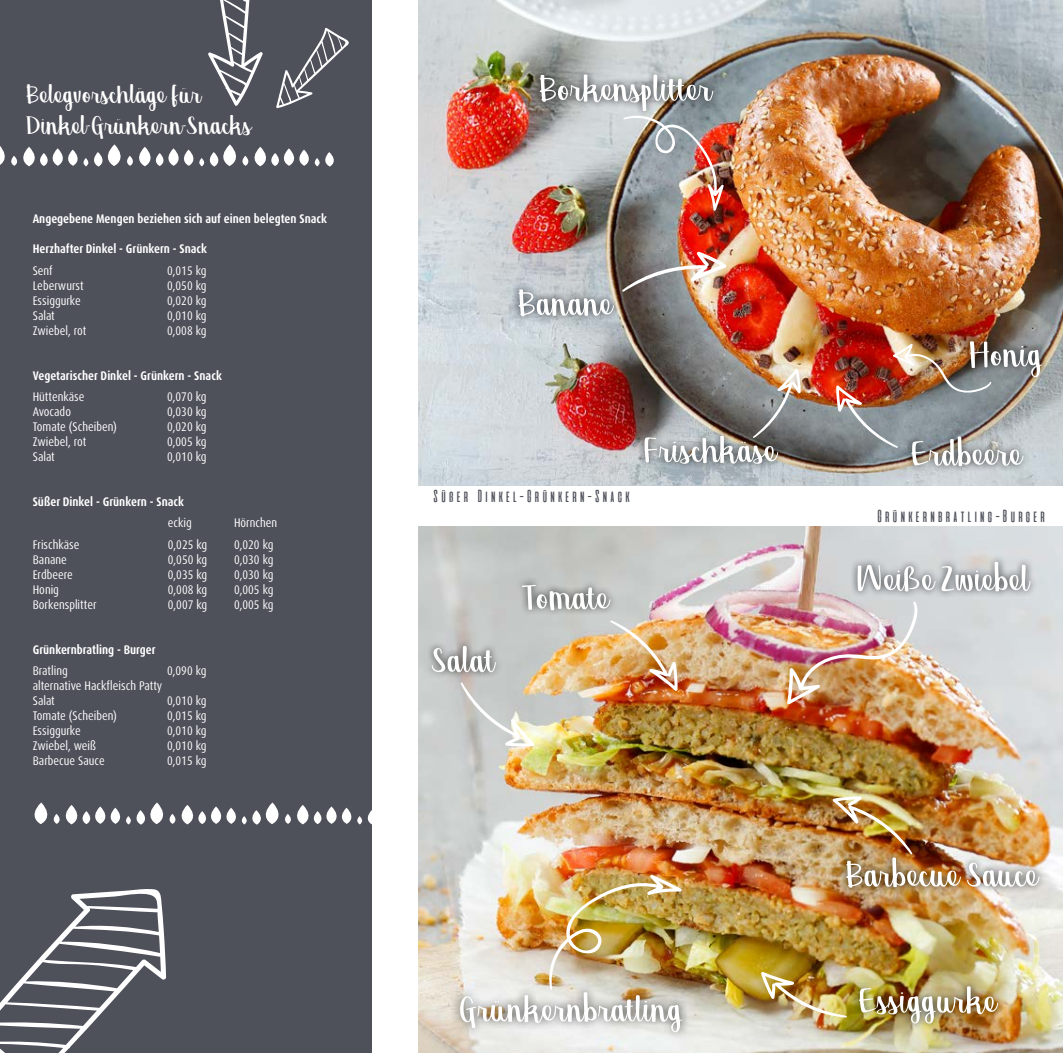
<style>
.page{position:relative;width:1063px;height:1053px;background:#fff}
.page>*{position:absolute;margin:0;border:0;box-sizing:border-box;transform-origin:0 0}
.t1{font:51.5px "Georgina";color:#fff}
.t2{font:37.5px/30px "Georgina";color:#fff}
.t3{font:17.5px "aliensandcows";color:#4e505a}
.t4{font:condensed 12.5px/15px "Dax Pro";color:#fff}
.t5{font:700 condensed 12.5px "Dax Pro";color:#fff}
</style>
<div class="page">
<div style="left:0;top:0;width:372px;height:1052px;background:#4e505a"></div>
<img style="left:418px;top:526px;width:645px;height:526px">
<img style="left:418px;top:0;width:645px;height:485px">
<img style="left:610px;top:620px;width:68px;height:71px">
<img style="left:832px;top:796px;width:81px;height:58px">
<svg style="left:460px;top:682px;width:75px;height:64px;background:#cfd0ca"></svg>
<img style="left:761px;top:971px;width:86px;height:46px">
<div style="left:515px;top:577px;width:103px;height:40px;background:#000;opacity:.75"></div>
<div style="left:852px;top:978px;width:154px;height:52px;background:#000;opacity:.75"></div>
<div style="left:424px;top:638px;width:80px;height:41px;background:#000;opacity:.75"></div>
<div style="left:451px;top:982px;width:239px;height:58px;background:#000;opacity:.7"></div>
<div style="left:849px;top:554px;width:189px;height:45px;background:#000;opacity:.75"></div>
<div style="left:840px;top:849px;width:207px;height:45px;background:#000;opacity:.75"></div>
<img style="left:546px;top:874px;width:136px;height:116px">
<img style="left:787px;top:601px;width:134px;height:103px">
<svg style="left:0;top:144px;width:334px;height:22px"></svg>
<svg style="left:34px;top:802px;width:338px;height:22px"></svg>
<svg style="left:0;top:889px;width:166px;height:163px"></svg>
<svg style="left:208px;top:0;width:55px;height:106px"></svg>
<svg style="left:276px;top:28px;width:73px;height:80px"></svg>
<img style="left:622px;top:251px;width:105px;height:41px">
<svg style="left:753px;top:368px;width:48px;height:70px;background:#a39990"></svg>
<div style="left:904px;top:428px;width:127px;height:45px;background:#000;opacity:.75"></div>
<img style="left:623px;top:113px;width:101px;height:98px">
<img style="left:836px;top:343px;width:156px;height:105px">
<div style="left:512px;top:281px;width:110px;height:42px;background:#000;opacity:.75"></div>
<div style="left:533px;top:67px;width:188px;height:51px;background:#000;opacity:.75"></div>
<div style="left:637px;top:428px;width:149px;height:43px;background:#000;opacity:.75"></div>
<div style="left:963px;top:333px;width:86px;height:51px;background:#000;opacity:.75"></div>
<h2 class="t2" style="left:27px;top:82px;width:225px">Belegvorschläge für<br>Dinkel-Grünkern-Snacks</h2>
<p class="t5" style="left:33px;top:211px;width:296px">Angegebene Mengen beziehen sich auf einen belegten Snack</p>
<p class="t5" style="left:33px;top:241px;width:176px">Herzhafter Dinkel - Grünkern - Snack</p>
<p class="t4" style="left:33px;top:263px;width:22px">Senf</p>
<p class="t4" style="left:167px;top:263px;width:41px">0,015 kg</p>
<p class="t4" style="left:33px;top:278px;width:53px">Leberwurst</p>
<p class="t4" style="left:167px;top:278px;width:41px">0,050 kg</p>
<p class="t4" style="left:33px;top:293px;width:50px">Essiggurke</p>
<p class="t4" style="left:167px;top:293px;width:41px">0,020 kg</p>
<p class="t4" style="left:33px;top:308px;width:24px">Salat</p>
<p class="t4" style="left:167px;top:308px;width:41px">0,010 kg</p>
<p class="t4" style="left:33px;top:323px;width:55px">Zwiebel, rot</p>
<p class="t4" style="left:167px;top:323px;width:41px">0,008 kg</p>
<p class="t5" style="left:33px;top:367px;width:191px">Vegetarischer Dinkel - Grünkern - Snack</p>
<p class="t4" style="left:33px;top:389px;width:53px">Hüttenkäse</p>
<p class="t4" style="left:167px;top:389px;width:41px">0,070 kg</p>
<p class="t4" style="left:33px;top:404px;width:40px">Avocado</p>
<p class="t4" style="left:167px;top:404px;width:41px">0,030 kg</p>
<p class="t4" style="left:33px;top:419px;width:86px">Tomate (Scheiben)</p>
<p class="t4" style="left:167px;top:419px;width:41px">0,020 kg</p>
<p class="t4" style="left:33px;top:434px;width:55px">Zwiebel, rot</p>
<p class="t4" style="left:167px;top:434px;width:41px">0,005 kg</p>
<p class="t4" style="left:33px;top:449px;width:24px">Salat</p>
<p class="t4" style="left:167px;top:449px;width:41px">0,010 kg</p>
<p class="t5" style="left:33px;top:493px;width:153px">Süßer Dinkel - Grünkern - Snack</p>
<p class="t4" style="left:168px;top:515px;width:25px">eckig</p>
<p class="t4" style="left:234px;top:515px;width:45px">Hörnchen</p>
<p class="t4" style="left:33px;top:537px;width:48px">Frischkäse</p>
<p class="t4" style="left:168px;top:537px;width:41px">0,025 kg</p>
<p class="t4" style="left:234px;top:537px;width:41px">0,020 kg</p>
<p class="t4" style="left:33px;top:552px;width:36px">Banane</p>
<p class="t4" style="left:168px;top:552px;width:41px">0,050 kg</p>
<p class="t4" style="left:234px;top:552px;width:41px">0,030 kg</p>
<p class="t4" style="left:33px;top:567px;width:42px">Erdbeere</p>
<p class="t4" style="left:168px;top:567px;width:41px">0,035 kg</p>
<p class="t4" style="left:234px;top:567px;width:41px">0,030 kg</p>
<p class="t4" style="left:33px;top:582px;width:28px">Honig</p>
<p class="t4" style="left:168px;top:582px;width:41px">0,008 kg</p>
<p class="t4" style="left:234px;top:582px;width:41px">0,005 kg</p>
<p class="t4" style="left:33px;top:597px;width:65px">Borkensplitter</p>
<p class="t4" style="left:168px;top:597px;width:41px">0,007 kg</p>
<p class="t4" style="left:234px;top:597px;width:41px">0,005 kg</p>
<p class="t5" style="left:33px;top:641px;width:124px">Grünkernbratling - Burger</p>
<p class="t4" style="left:33px;top:663px;width:37px">Bratling</p>
<p class="t4" style="left:167px;top:663px;width:41px">0,090 kg</p>
<p class="t4" style="left:33px;top:678px;width:131px">alternative Hackfleisch Patty<br>Salat</p>
<p class="t4" style="left:167px;top:693px;width:41px">0,010 kg</p>
<p class="t4" style="left:33px;top:708px;width:86px">Tomate (Scheiben)</p>
<p class="t4" style="left:167px;top:708px;width:41px">0,015 kg</p>
<p class="t4" style="left:33px;top:723px;width:50px">Essiggurke</p>
<p class="t4" style="left:167px;top:723px;width:41px">0,010 kg</p>
<p class="t4" style="left:33px;top:738px;width:65px">Zwiebel, weiß</p>
<p class="t4" style="left:167px;top:738px;width:41px">0,010 kg</p>
<p class="t4" style="left:33px;top:753px;width:73px">Barbecue Sauce</p>
<p class="t4" style="left:167px;top:753px;width:41px">0,015 kg</p>
<h1 class="t1" style="left:539px;top:67px;width:172px">Borkensplitter</h1>
<h1 class="t1" style="left:518px;top:282px;width:94px">Banane</h1>
<h3 class="t3" style="left:432px;top:487px;width:201px">Süßer Dinkel-Grünkern-Snack</h3>
<h1 class="t1" style="left:643px;top:428px;width:134px">Frischkäse</h1>
<h1 class="t1" style="left:431px;top:638px;width:64px">Salat</h1>
<h1 class="t1" style="left:522px;top:576px;width:88px">Tomate</h1>
<h1 class="t1" style="left:969px;top:333px;width:74px">Honig</h1>
<h1 class="t1" style="left:911px;top:432px;width:112px">Erdbeere</h1>
<h3 class="t3" style="left:876px;top:506px;width:172px">Grünkernbratling-Burger</h3>
<h1 class="t1" style="left:856px;top:557px;width:174px">Weiße Zwiebel</h1>
<h1 class="t1" style="left:458px;top:987px;width:225px">Grünkernbratling</h1>
<h1 class="t1" style="left:846px;top:853px;width:192px">Barbecue Sauce</h1>
<h1 class="t1" style="left:858px;top:979px;width:138px">Essiggurke</h1>
</div>
